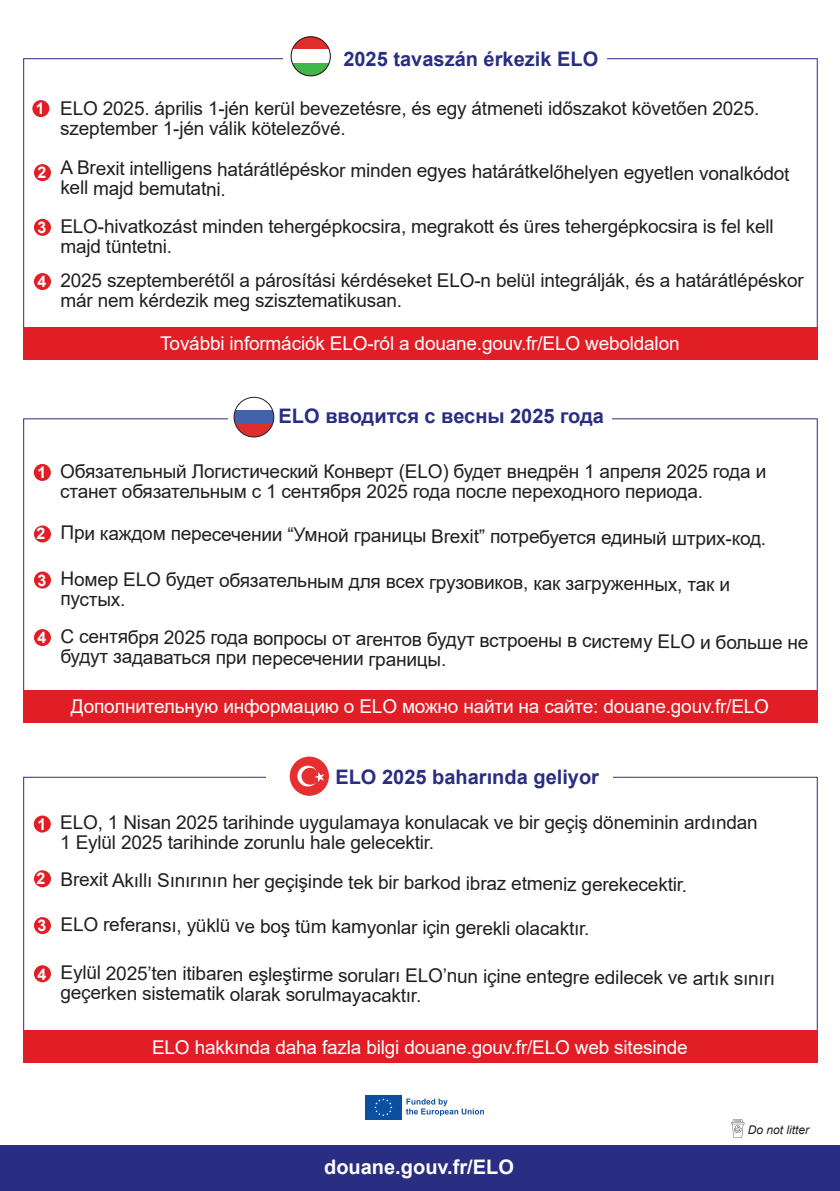
<style>
.page{position:relative;width:840px;height:1191px;background:#fff}
.page>*{position:absolute;margin:0;border:0;box-sizing:border-box;transform-origin:0 0}
.T_bleu_gras{font:700 20px "Arial";color:#2a2e82}
.t1{font:700 20px "Arial";color:#fff}
.Texte{font:19px/20px "Arial";letter-spacing:-.01em;color:#231f20}
.contact{font:19px "Arial";letter-spacing:-.01em;color:#fff}
.texte_surligné{font:700 16px "Arial";color:#fff}
.t2{font:italic 12px "Arial";color:#231f20}
</style>
<div class="page">
<div style="left:0;top:1145px;width:839px;height:46px;background:#2a2e82"></div>
<div style="left:23px;top:327px;width:793px;height:32px;background:#e11e25"></div>
<div style="left:23px;top:690px;width:793px;height:32px;background:#e11e25"></div>
<div style="left:23px;top:1030px;width:793px;height:32px;background:#e11e25"></div>
<svg style="left:291px;top:37px;width:39px;height:39px"></svg>
<svg style="left:291px;top:63px;width:39px;height:13px"></svg>
<div style="left:291px;top:50px;width:39px;height:13px;background:#fff"></div>
<div style="left:291px;top:36px;width:39px;height:40px;border:1px solid #260e0d;border-radius:50%"></div>
<svg style="left:234px;top:424px;width:39px;height:13px"></svg>
<div style="left:234px;top:410px;width:40px;height:14px;background:#4361ac"></div>
<div style="left:234px;top:397px;width:40px;height:40px;border:1px solid #231f20;border-radius:50%"></div>
<div style="left:289px;top:756px;width:40px;height:39px;background:#e62f30;border-radius:20px"></div>
<svg style="left:297px;top:765px;width:27px;height:21px"></svg>
<div style="left:32px;top:100px;width:17px;height:17px;background:#e11e25;border-radius:50%"></div>
<div style="left:34px;top:464px;width:17px;height:17px;background:#e11e25;border-radius:50%"></div>
<div style="left:34px;top:815px;width:17px;height:17px;background:#e11e25;border-radius:50%"></div>
<div style="left:34px;top:164px;width:17px;height:17px;background:#e11e25;border-radius:50%"></div>
<div style="left:34px;top:525px;width:17px;height:17px;background:#e11e25;border-radius:50%"></div>
<div style="left:34px;top:870px;width:17px;height:17px;background:#e11e25;border-radius:50%"></div>
<div style="left:34px;top:219px;width:17px;height:17px;background:#e11e25;border-radius:50%"></div>
<div style="left:34px;top:571px;width:17px;height:17px;background:#e11e25;border-radius:50%"></div>
<div style="left:34px;top:917px;width:17px;height:17px;background:#e11e25;border-radius:50%"></div>
<div style="left:34px;top:273px;width:17px;height:17px;background:#e11e25;border-radius:50%"></div>
<div style="left:34px;top:629px;width:17px;height:17px;background:#e11e25;border-radius:50%"></div>
<div style="left:34px;top:965px;width:17px;height:17px;background:#e11e25;border-radius:50%"></div>
<svg style="left:406px;top:1098px;width:77px;height:18px"></svg>
<svg style="left:365px;top:1095px;width:37px;height:25px"></svg>
<div style="left:365px;top:1095px;width:36px;height:24px;background:#0b50a0"></div>
<svg style="left:374px;top:1098px;width:18px;height:18px"></svg>
<svg style="left:731px;top:1119px;width:12px;height:18px"></svg>
<p class="texte_surligné" style="left:36px;top:97px;width:10px">1</p>
<p class="texte_surligné" style="left:37px;top:162px;width:10px">2</p>
<p class="texte_surligné" style="left:37px;top:216px;width:10px">3</p>
<p class="texte_surligné" style="left:37px;top:270px;width:10px">4</p>
<p class="T_bleu_gras" style="left:343px;top:45px;width:256px">2025 tavaszán érkezik ELO</p>
<p class="Texte" style="left:60px;top:98px;width:700px">ELO 2025. április 1-jén kerül bevezetésre, és egy átmeneti időszakot követően 2025.</p>
<p class="Texte" style="left:60px;top:118px;width:287px">szeptember 1-jén válik kötelezővé.</p>
<p class="Texte" style="left:60px;top:162px;width:730px;line-height:17.6px">A Brexit intelligens határátlépéskor minden egyes határátkelőhelyen egyetlen vonalkódot kell majd bemutatni.</p>
<p class="Texte" style="left:60px;top:216px;width:714px">ELO-hivatkozást minden tehergépkocsira, megrakott és üres tehergépkocsira is fel kell</p>
<p class="Texte" style="left:60px;top:236px;width:113px">majd tüntetni.</p>
<p class="Texte" style="left:60px;top:270px;width:744px">2025 szeptemberétől a párosítási kérdéseket ELO-n belül integrálják, és a határátlépéskor már nem kérdezik meg szisztematikusan.</p>
<p class="contact" style="left:160px;top:331px;width:520px">További információk ELO-ról a douane.gouv.fr/ELO weboldalon</p>
<p class="T_bleu_gras" style="left:278px;top:402px;width:327px">ELO вводится с весны 2025 года</p>
<p class="texte_surligné" style="left:37px;top:461px;width:10px">1</p>
<p class="Texte" style="left:60px;top:461px;width:707px">Обязательный Логистический Конверт (ELO) будет внедрён 1 апреля 2025 года и станет обязательным с 1 сентября 2025 года после переходного периода.</p>
<p class="texte_surligné" style="left:36px;top:522px;width:10px">2</p>
<p class="Texte" style="left:60px;top:526px;width:707px">При каждом пересечении “Умной границы Brexit” потребуется единый штрих-код.</p>
<p class="texte_surligné" style="left:37px;top:569px;width:10px">3</p>
<p class="Texte" style="left:60px;top:573px;width:671px;line-height:17.2px">Номер ELO будет обязательным для всех грузовиков, как загруженных, так и пустых.</p>
<p class="texte_surligné" style="left:37px;top:626px;width:10px">4</p>
<p class="Texte" style="left:60px;top:629px;width:749px">С сентября 2025 года вопросы от агентов будут встроены в систему ELO и больше не</p>
<p class="Texte" style="left:60px;top:648px;width:387px">будут задаваться при пересечении границы.</p>
<p class="contact" style="left:71px;top:693px;width:699px">Дополнительную информацию о ELO можно найти на сайте: douane.gouv.fr/ELO</p>
<p class="T_bleu_gras" style="left:335px;top:763px;width:265px">ELO 2025 baharında geliyor</p>
<p class="texte_surligné" style="left:37px;top:813px;width:10px">1</p>
<p class="Texte" style="left:60px;top:812px;width:698px">ELO, 1 Nisan 2025 tarihinde uygulamaya konulacak ve bir geçiş döneminin ardından<br>1 Eylül 2025 tarihinde zorunlu hale gelecektir.</p>
<p class="texte_surligné" style="left:36px;top:867px;width:10px">2</p>
<p class="Texte" style="left:60px;top:872px;width:628px">Brexit Akıllı Sınırının her geçişinde tek bir barkod ibraz etmeniz gerekecektir.</p>
<p class="texte_surligné" style="left:37px;top:914px;width:10px">3</p>
<p class="Texte" style="left:60px;top:916px;width:530px">ELO referansı, yüklü ve boş tüm kamyonlar için gerekli olacaktır.</p>
<p class="texte_surligné" style="left:37px;top:962px;width:10px">4</p>
<p class="Texte" style="left:60px;top:965px;width:716px">Eylül 2025’ten itibaren eşleştirme soruları ELO’nun içine entegre edilecek ve artık sınırı</p>
<p class="Texte" style="left:60px;top:984px;width:362px">geçerken sistematik olarak sorulmayacaktır.</p>
<p class="contact" style="left:152px;top:1033px;width:537px">ELO hakkında daha fazla bilgi douane.gouv.fr/ELO web sitesinde</p>
<p class="t1" style="left:324px;top:1152px;width:191px">douane.gouv.fr/ELO</p>
<p class="t2" style="left:747px;top:1122px;width:63px">Do not litter</p>
</div>
